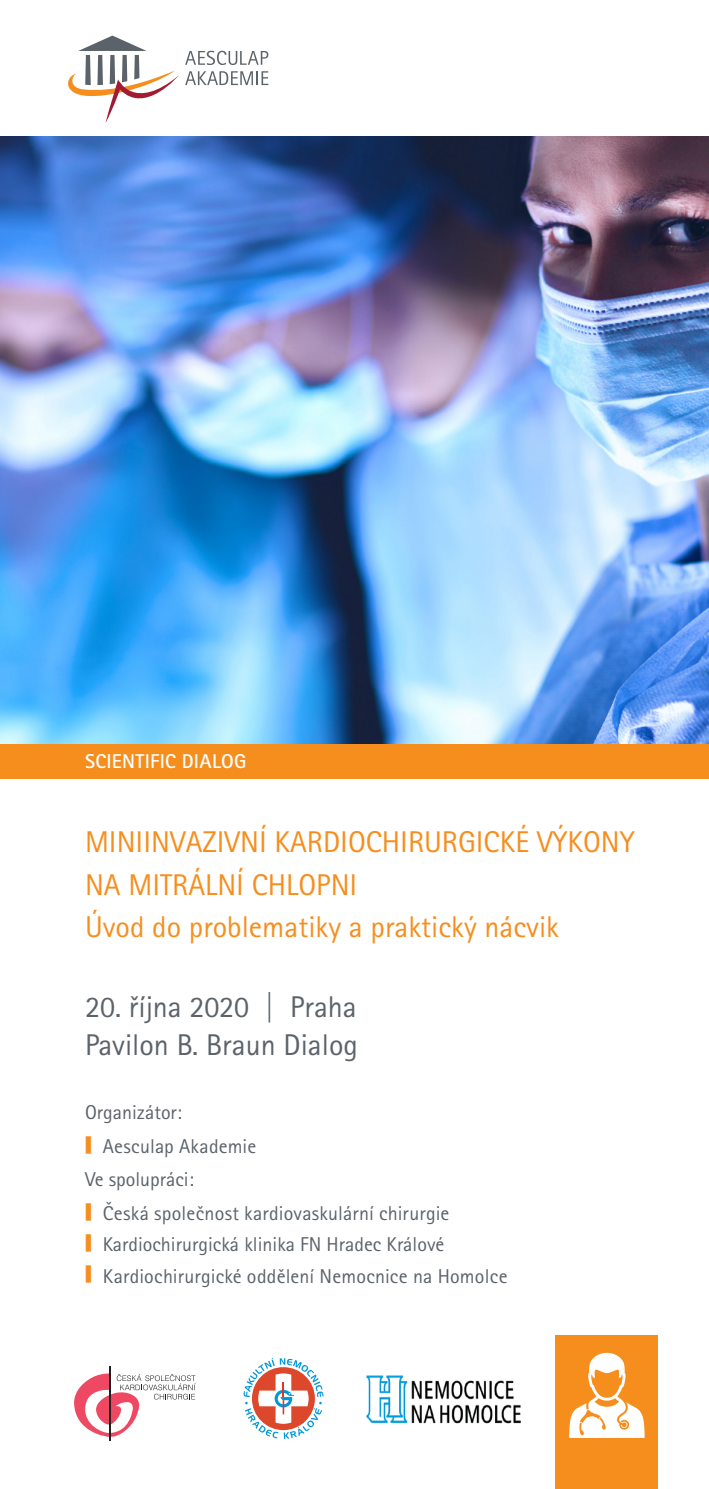
<style>
.page{position:relative;width:709px;height:1489px;background:#fff}
.page>*{position:absolute;margin:0;border:0;box-sizing:border-box;transform-origin:0 0}
.NADPIS{font:30px/42.5px "Rotis Sans Serif Pro";color:#f68e1e}
.MÍSTO_KONÁNÍ{font:30px "Rotis Sans Serif Pro";color:#5b6269}
.NADPIS-2{font:30px "Rotis Sans Serif Pro";color:#5b6269}
.Text{font:20px "Rotis Sans Serif Pro";letter-spacing:.005em;color:#5b6269}
.t1{font:700 20px "Rotis Sans Serif Pro";letter-spacing:.015em;color:#fff}
.MÍSTO_KONÁNÍ-2{font:20px "Rotis Sans Serif Pro";color:#5b6269}
</style>
<div class="page">
<svg style="left:68px;top:36px;width:111px;height:87px"></svg>
<svg style="left:185px;top:51px;width:83px;height:14px"></svg>
<svg style="left:185px;top:71px;width:83px;height:14px"></svg>
<img style="left:0;top:136px;width:709px;height:608px">
<div style="left:556px;top:1335px;width:102px;height:153px;background:#f68e1e"></div>
<svg style="left:569px;top:1352px;width:75px;height:85px"></svg>
<div style="left:0;top:744px;width:709px;height:34px;background:#f68e1e"></div>
<svg style="left:243px;top:1357px;width:80px;height:81px"></svg>
<img style="left:366px;top:1375px;width:155px;height:49px">
<hr style="left:109px;top:1365px;width:2px;height:75px;background:#231f20">
<svg style="left:74px;top:1373px;width:122px;height:63px"></svg>
<p class="t1" style="left:85px;top:749px;width:163px">SCIENTIFIC DIALOG</p>
<p class="NADPIS" style="left:85px;top:821px;width:551px">MINIINVAZIVNÍ KARDIOCHIRURGICKÉ VÝKONY<br>NA MITRÁLNÍ CHLOPNI</p>
<p class="NADPIS" style="left:85px;top:906px;width:475px">Úvod do problematiky a praktický nácvik</p>
<p class="NADPIS-2" style="left:85px;top:989px;width:273px">20. října 2020 | Praha</p>
<p class="MÍSTO_KONÁNÍ" style="left:85px;top:1026px;width:274px">Pavilon B. Braun Dialog</p>
<p class="MÍSTO_KONÁNÍ-2" style="left:85px;top:1099px;width:99px">Organizátor:</p>
<p class="Text" style="left:103px;top:1134px;width:155px">Aesculap Akademie</p>
<p class="Text" style="left:85px;top:1167px;width:110px">Ve spolupráci:</p>
<p class="Text" style="left:103px;top:1201px;width:348px">Česká společnost kardiovaskulární chirurgie</p>
<p class="Text" style="left:103px;top:1232px;width:343px">Kardiochirurgická klinika FN Hradec Králové</p>
<p class="Text" style="left:103px;top:1263px;width:406px">Kardiochirurgické oddělení Nemocnice na Homolce</p>
</div>
